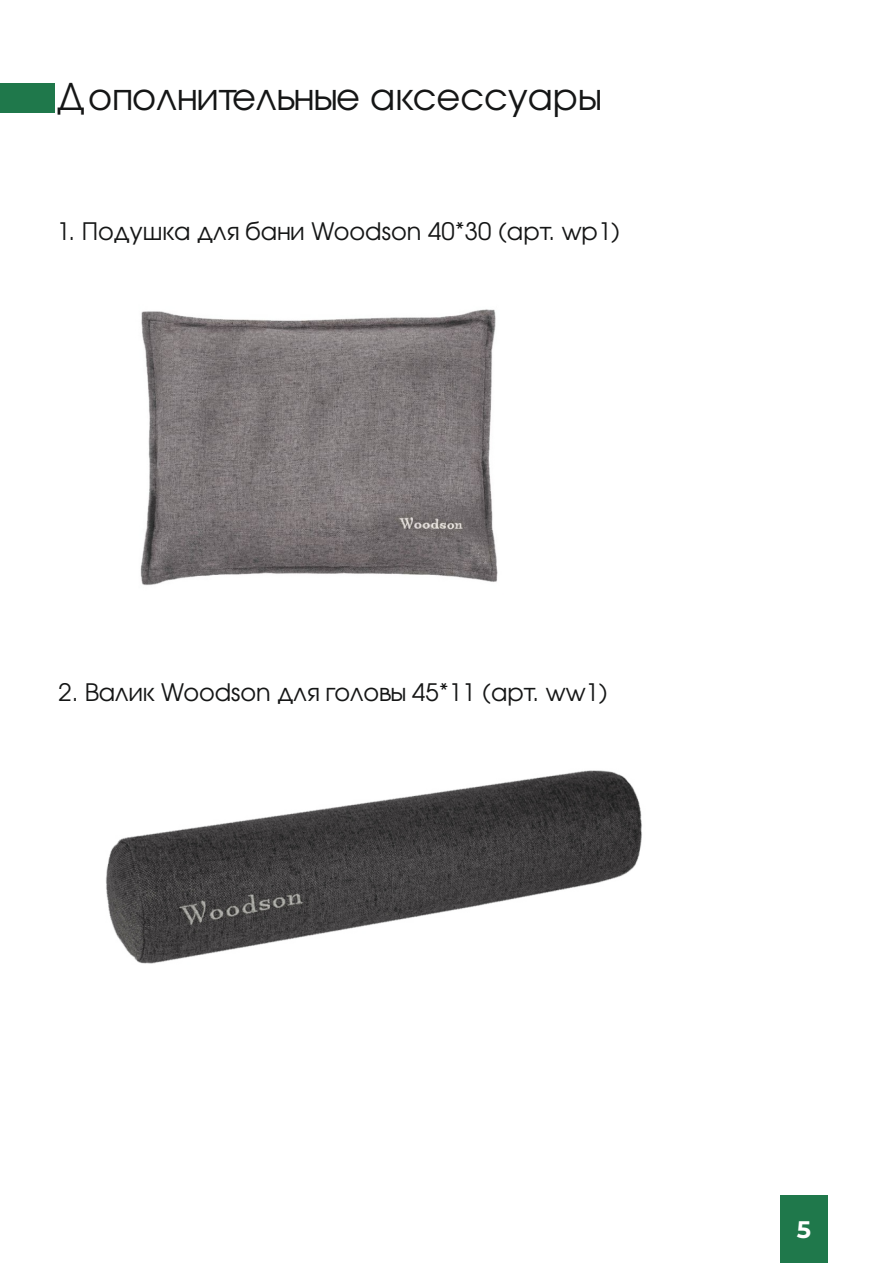
<style>
.page{position:relative;width:893px;height:1263px;background:#fff}
.page>*{position:absolute;margin:0;border:0;box-sizing:border-box;transform-origin:0 0}
.t1{font:36.75px "Te X Gyre Adventor";color:#151616}
.t2{font:24px "Te X Gyre Adventor";color:#151616}
.t3{font:700 24px "Montserrat";color:#fff}
</style>
<div class="page">
<div style="left:780px;top:1196px;width:47px;height:67px;background:#1f784b"></div>
<div style="left:1px;top:83px;width:54px;height:30px;background:#1f784b"></div>
<img style="left:106px;top:770px;width:536px;height:194px">
<img style="left:140px;top:309px;width:358px;height:277px">
<h1 class="t1" style="left:57px;top:80px;width:545px">Дополнительные аксессуары</h1>
<p class="t2" style="left:57px;top:220px;width:565px">1. Подушка для бани Woodson 40*30 (арт. wp1)</p>
<p class="t2" style="left:58px;top:682px;width:551px">2. Валик Woodson для головы 45*11 (арт. ww1)</p>
<p class="t3" style="left:797px;top:1215px;width:16px">5</p>
</div>
